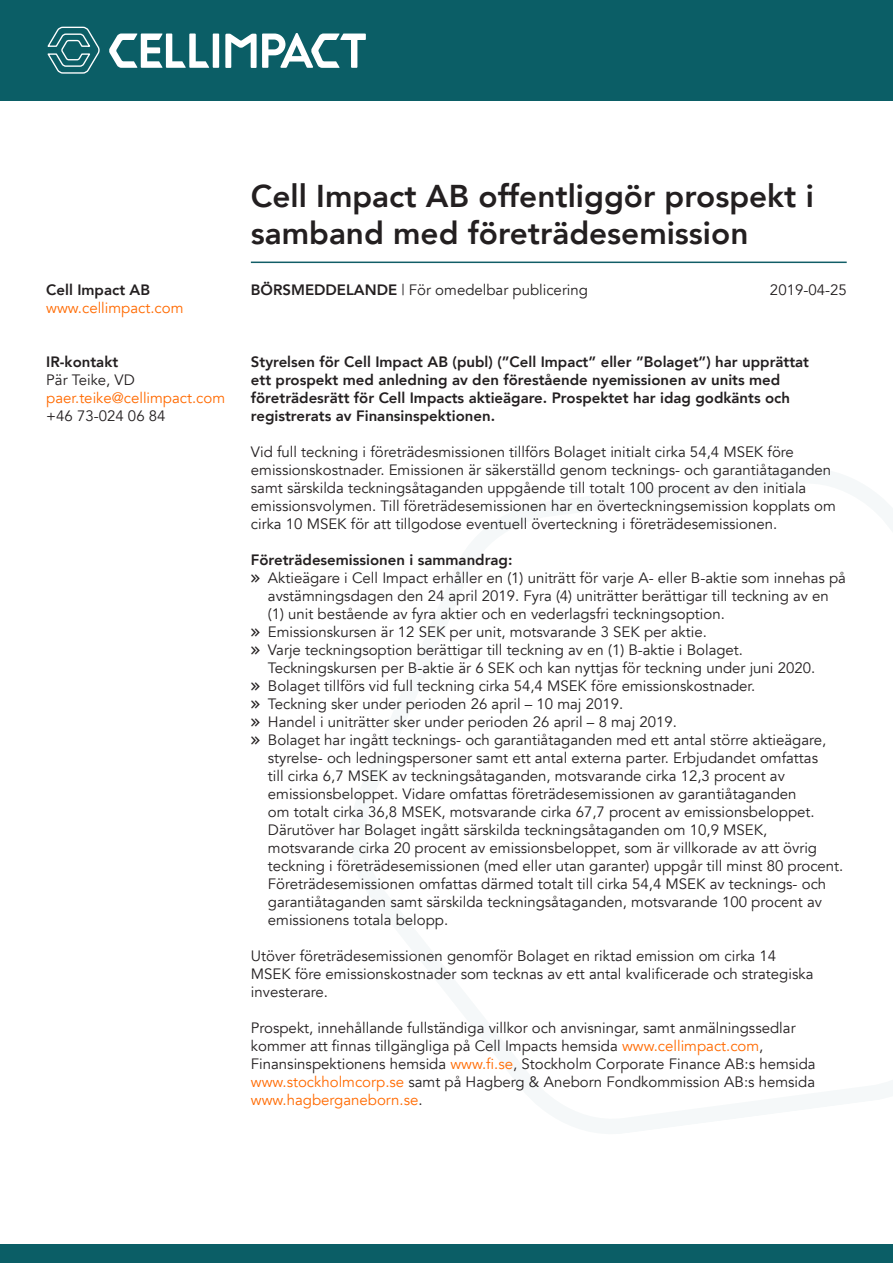
<style>
.page{position:relative;width:893px;height:1263px;background:#fff}
.page>*{position:absolute;margin:0;border:0;box-sizing:border-box;transform-origin:0 0}
.t1{font:800 31.5px/37.8px "Avenir";color:#231f20}
.Brödtext{font:15px/18px "Avenir";color:#231f20}
.Ingress{font:800 15px/18px "Avenir";color:#231f20}
.t2{font:15px "Avenir";color:#ff6a00}
.s1{font-weight:800}
.s2{font-family:"Etelka Text Pro"}
.s3{color:#ff6a00}
</style>
<div class="page">
<hr style="left:251px;top:262px;width:596px;height:1px;background:#115e67">
<div style="left:0;top:0;width:893px;height:100px;background:#0b5e66"></div>
<div style="left:0;top:1245px;width:893px;height:18px;background:#0b5e66"></div>
<svg style="left:47px;top:26px;width:53px;height:48px"></svg>
<div style="left:213px;top:34px;width:6px;height:34px;background:#fff"></div>
<svg style="left:109px;top:34px;width:100px;height:34px"></svg>
<svg style="left:225px;top:33px;width:141px;height:35px"></svg>
<h1 class="t1" style="left:251px;top:177px;width:565px">Cell Impact AB offentliggör prospekt i samband med företrädesemission</h1>
<p class="Brödtext" style="left:770px;top:281px;width:78px">2019-04-25</p>
<p class="Ingress" style="left:46px;top:281px;width:105px">Cell Impact AB</p>
<p class="Brödtext" style="left:251px;top:281px;width:339px"><span class="s1">BÖRSMEDDELANDE</span> | För omedelbar publicering</p>
<p class="t2" style="left:46px;top:299px;width:139px">www.cellimpact.com</p>
<p class="Ingress" style="left:46px;top:353px;width:73px">IR-kontakt</p>
<p class="Brödtext" style="left:46px;top:371px;width:90px">Pär Teike, VD</p>
<p class="t2" style="left:46px;top:389px;width:180px">paer.teike@cellimpact.com</p>
<p class="Brödtext" style="left:46px;top:407px;width:121px">+46 73-024 06 84</p>
<p class="Ingress" style="left:251px;top:353px;width:560px">Styrelsen för Cell Impact AB (publ) (”Cell Impact” eller ”Bolaget”) har upprättat ett prospekt med anledning av den förestående nyemissionen av units med företrädesrätt för Cell Impacts aktieägare. Prospektet har idag godkänts och registrerats av Finansinspektionen.</p>
<p class="Brödtext" style="left:251px;top:443px;width:586px">Vid full teckning i företrädesmissionen tillförs Bolaget initialt cirka 54,4 MSEK före emissionskostnader. Emissionen är säkerställd genom tecknings- och garantiåtaganden samt särskilda teckningsåtaganden uppgående till totalt 100 procent av den initiala emissionsvolymen. Till företrädesemissionen har en överteckningsemission kopplats om cirka 10 MSEK för att tillgodose eventuell överteckning i företrädesemissionen.</p>
<h2 class="Ingress" style="left:251px;top:551px;width:263px">Företrädesemissionen i sammandrag:</h2>
<p class="Brödtext" style="left:268px;top:569px;width:580px;text-indent:-17px"><span class="s2">»</span> Aktieägare i Cell Impact erhåller en (1) uniträtt för varje A- eller B-aktie som innehas på avstämningsdagen den 24 april 2019. Fyra (4) uniträtter berättigar till teckning av en (1) unit bestående av fyra aktier och en vederlagsfri teckningsoption.</p>
<p class="Brödtext" style="left:251px;top:623px;width:457px"><span class="s2">»</span> Emissionskursen är 12 SEK per unit, motsvarande 3 SEK per aktie.</p>
<p class="Brödtext" style="left:268px;top:641px;width:549px;text-indent:-17px"><span class="s2">»</span> Varje teckningsoption berättigar till teckning av en (1) B-aktie i Bolaget.<br>Teckningskursen per B-aktie är 6 SEK och kan nyttjas för teckning under juni 2020.</p>
<p class="Brödtext" style="left:251px;top:677px;width:506px"><span class="s2">»</span> Bolaget tillförs vid full teckning cirka 54,4 MSEK före emissionskostnader.</p>
<p class="Brödtext" style="left:251px;top:695px;width:374px"><span class="s2">»</span> Teckning sker under perioden 26 april – 10 maj 2019.</p>
<p class="Brödtext" style="left:251px;top:713px;width:428px"><span class="s2">»</span> Handel i uniträtter sker under perioden 26 april – 8 maj 2019.</p>
<p class="Brödtext" style="left:268px;top:731px;width:577px;text-indent:-17px"><span class="s2">»</span> Bolaget har ingått tecknings- och garantiåtaganden med ett antal större aktieägare, styrelse- och ledningspersoner samt ett antal externa parter. Erbjudandet omfattas<br>till cirka 6,7 MSEK av teckningsåtaganden, motsvarande cirka 12,3 procent av emissionsbeloppet. Vidare omfattas företrädesemissionen av garantiåtaganden<br>om totalt cirka 36,8 MSEK, motsvarande cirka 67,7 procent av emissionsbeloppet.<br>Därutöver har Bolaget ingått särskilda teckningsåtaganden om 10,9 MSEK, motsvarande cirka 20 procent av emissionsbeloppet, som är villkorade av att övrig teckning i företrädesemissionen (med eller utan garanter) uppgår till minst 80 procent.<br>Företrädesemissionen omfattas därmed totalt till cirka 54,4 MSEK av tecknings- och garantiåtaganden samt särskilda teckningsåtaganden, motsvarande 100 procent av emissionens totala belopp.</p>
<p class="Brödtext" style="left:251px;top:947px;width:564px">Utöver företrädesemissionen genomför Bolaget en riktad emission om cirka 14<br>MSEK före emissionskostnader som tecknas av ett antal kvalificerade och strategiska investerare.</p>
<p class="Brödtext" style="left:251px;top:1019px;width:566px">Prospekt, innehållande fullständiga villkor och anvisningar, samt anmälningssedlar kommer att finnas tillgängliga på Cell Impacts hemsida <span class="s3">www.cellimpact.com</span>, Finansinspektionens hemsida <span class="s3">www.fi.se</span>, Stockholm Corporate Finance AB:s hemsida <span class="s3">www.stockholmcorp.se</span> samt på Hagberg &amp; Aneborn Fondkommission AB:s hemsida <span class="s3">www.hagberganeborn.se</span>.</p>
</div>
